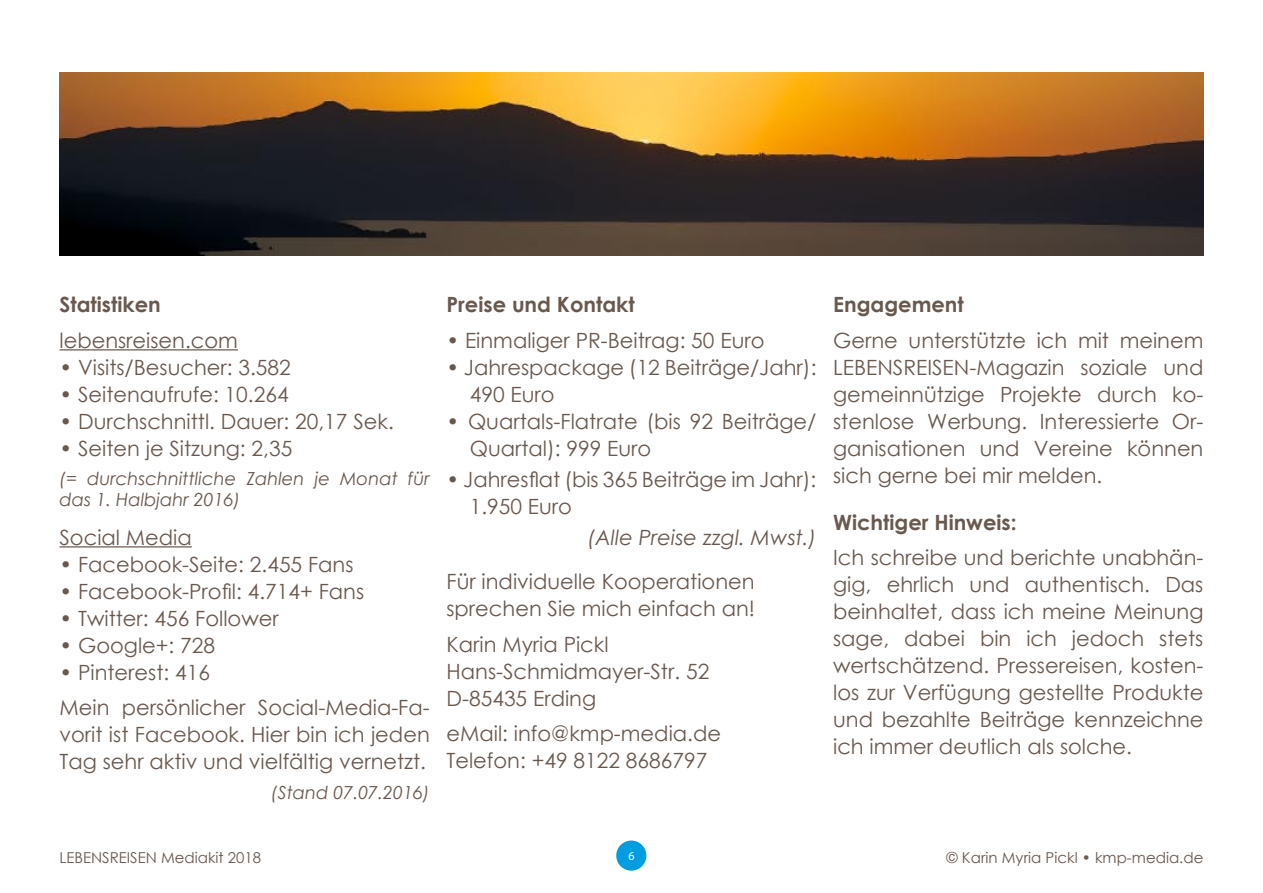
<style>
.page{position:relative;width:1263px;height:893px;background:#fff}
.page>*{position:absolute;margin:0;border:0;box-sizing:border-box;transform-origin:0 0}
.t1{font:21px/27px "Century Gothic";color:#69584e}
.t2{font:700 21px "Century Gothic";color:#69584e}
.t3{font:italic 21px "Century Gothic";color:#69584e}
.t4{font:italic 18px/21px "Century Gothic";color:#69584e}
.t5{font:15px "Century Gothic";color:#69584e}
</style>
<div class="page">
<div style="left:616px;top:840px;width:30px;height:31px;background:#009ee0;border-radius:50%"></div>
<hr style="left:60px;top:349px;width:178px;height:1px;background:#69584e">
<hr style="left:60px;top:546px;width:132px;height:1px;background:#69584e">
<img style="left:60px;top:72px;width:1143px;height:183px">
<p class="t2" style="left:60px;top:289px;width:103px">Statistiken</p>
<p class="t1" style="left:60px;top:326px;width:180px">lebensreisen.com</p>
<p class="t1" style="left:60px;top:353px;width:233px">• Visits/Besucher: 3.582</p>
<p class="t1" style="left:60px;top:380px;width:231px">• Seitenaufrufe: 10.264</p>
<p class="t1" style="left:60px;top:407px;width:336px">• Durchschnittl. Dauer: 20,17 Sek.</p>
<p class="t1" style="left:60px;top:434px;width:234px">• Seiten je Sitzung: 2,35</p>
<p class="t4" style="left:60px;top:468px;width:372px">(= durchschnittliche Zahlen je Monat für das 1. Halbjahr 2016)</p>
<p class="t1" style="left:60px;top:523px;width:134px">Social Media</p>
<p class="t1" style="left:60px;top:550px;width:296px">• Facebook-Seite: 2.455 Fans</p>
<p class="t1" style="left:60px;top:577px;width:306px">• Facebook-Profil: 4.714+ Fans</p>
<p class="t1" style="left:60px;top:604px;width:221px">• Twitter: 456 Follower</p>
<p class="t1" style="left:60px;top:631px;width:157px">• Google+: 728</p>
<p class="t1" style="left:60px;top:654px;width:372px;line-height:35.5px">• Pinterest: 416<br>Mein persönlicher Social-Media-Fa-</p>
<p class="t1" style="left:60px;top:721px;width:372px">vorit ist Facebook. Hier bin ich jeden<br>Tag sehr aktiv und vielfältig vernetzt.</p>
<p class="t4" style="left:271px;top:782px;width:160px">(Stand 07.07.2016)</p>
<p class="t2" style="left:446px;top:289px;width:190px">Preise und Kontakt</p>
<p class="t1" style="left:446px;top:326px;width:319px">• Einmaliger PR-Beitrag: 50 Euro</p>
<p class="t1" style="left:470px;top:353px;width:348px;text-indent:-23px">• Jahrespackage (12 Beiträge/Jahr):<br>490 Euro</p>
<p class="t1" style="left:470px;top:407px;width:348px;text-indent:-23px">• Quartals-Flatrate (bis 92 Beiträge/<br>Quartal): 999 Euro</p>
<p class="t1" style="left:470px;top:466px;width:348px;text-indent:-23px">• Jahresflat (bis 365 Beiträge im Jahr):<br>1.950 Euro</p>
<p class="t3" style="left:588px;top:523px;width:230px">(Alle Preise zzgl. Mwst.)</p>
<p class="t1" style="left:446px;top:568px;width:310px">Für individuelle Kooperationen sprechen Sie mich einfach an!</p>
<p class="t1" style="left:446px;top:630px;width:264px">Karin Myria Pickl<br>Hans-Schmidmayer-Str. 52<br>D-85435 Erding</p>
<p class="t1" style="left:446px;top:720px;width:276px">eMail: info@kmp-media.de<br>Telefon: +49 8122 8686797</p>
<p class="t2" style="left:833px;top:289px;width:132px">Engagement</p>
<p class="t1" style="left:833px;top:326px;width:372px;text-align:justify">Gerne unterstützte ich mit meinem LEBENSREISEN-Magazin soziale und gemeinnützige Projekte durch ko&shy;stenlose Werbung. Interessierte Or&shy;ganisationen und Vereine können sich gerne bei mir melden.</p>
<p class="t2" style="left:833px;top:506px;width:185px">Wichtiger Hinweis:</p>
<p class="t1" style="left:833px;top:544px;width:372px;text-align:justify">Ich schreibe und berichte unabhän&shy;gig, ehrlich und authentisch. Das beinhaltet, dass ich meine Meinung sage, dabei bin ich jedoch stets wertschätzend. Pressereisen, kosten&shy;los zur Verfügung gestellte Produkte und bezahlte Beiträge kennzeichne ich immer deutlich als solche.</p>
<p class="t5" style="left:60px;top:847px;width:203px">LEBENSREISEN Mediakit 2018</p>
<p class="t5" style="left:946px;top:847px;width:258px">© Karin Myria Pickl • kmp-media.de</p>
</div>
